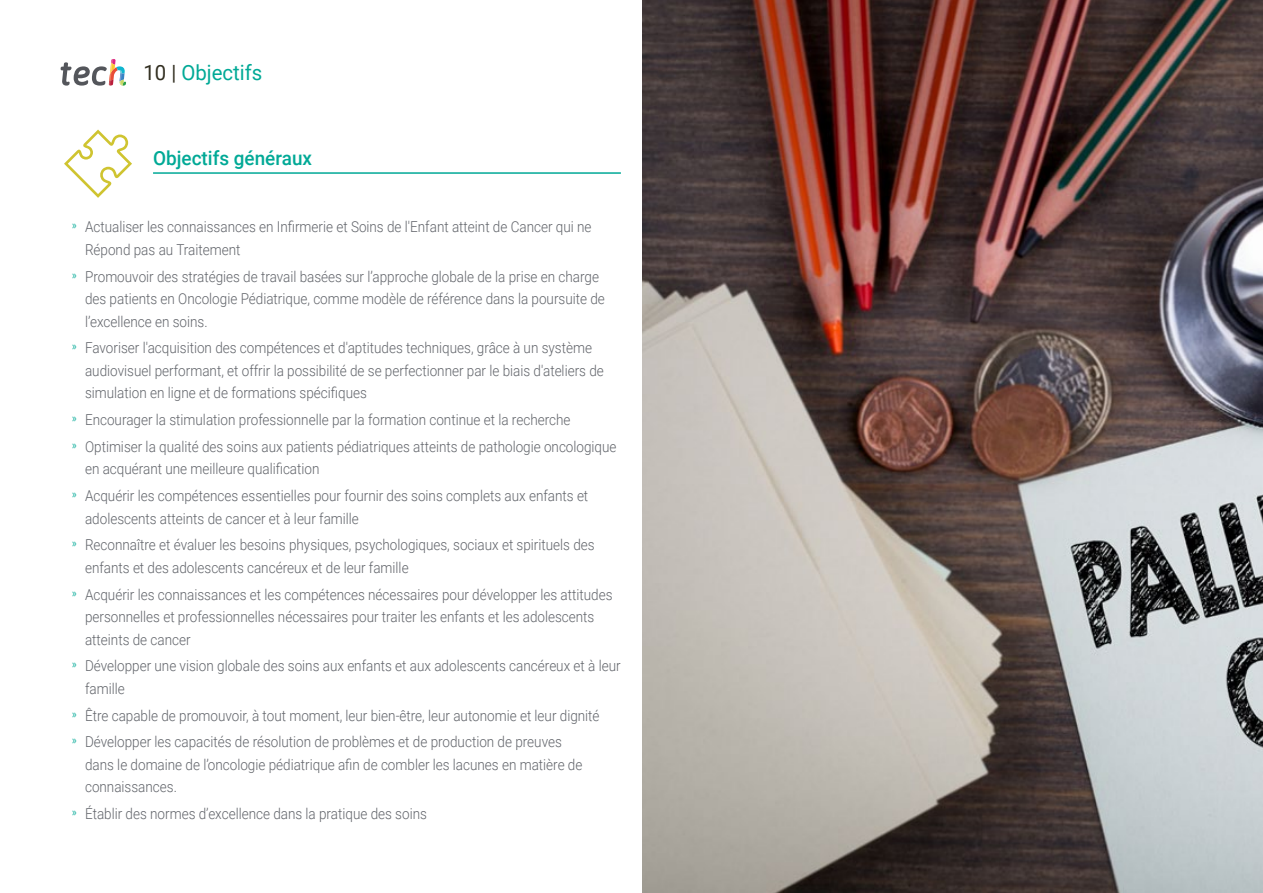
<style>
.page{position:relative;width:1263px;height:893px;background:#fff}
.page>*{position:absolute;margin:0;border:0;box-sizing:border-box;transform-origin:0 0}
.t1{font:21px "Roboto";color:#00a996}
.t2{font:500 19.5px "Roboto";color:#00a996}
.t3{font:300 15px/22.5px "Roboto";color:#61646a;scale:.9 1}
.s1{color:#312e20}
</style>
<div class="page">
<hr style="left:153px;top:173px;width:468px;height:1px;background:#00a996">
<svg style="left:64px;top:130px;width:68px;height:68px"></svg>
<img style="left:642px;top:0;width:621px;height:893px">
<svg style="left:61px;top:59px;width:65px;height:27px"></svg>
<h1 class="t1" style="left:144px;top:57px;width:120px"><span class="s1">10 |</span> Objectifs</h1>
<h2 class="t2" style="left:153px;top:144px;width:160px">Objectifs généraux</h2>
<p class="t3" style="left:85px;top:215px;width:564px;text-indent:-13px"><sup>»</sup> Actualiser les connaissances en Infirmerie et Soins de l'Enfant atteint de Cancer qui ne<br>Répond pas au Traitement</p>
<p class="t3" style="left:85px;top:264px;width:579px;text-indent:-13px"><sup>»</sup> Promouvoir des stratégies de travail basées sur l’approche globale de la prise en charge des patients en Oncologie Pédiatrique, comme modèle de référence dans la poursuite de l’excellence en soins.</p>
<p class="t3" style="left:85px;top:336px;width:578px;text-indent:-13px"><sup>»</sup> Favoriser l'acquisition des compétences et d'aptitudes techniques, grâce à un système audiovisuel performant, et offrir la possibilité de se perfectionner par le biais d'ateliers de simulation en ligne et de formations spécifiques</p>
<p class="t3" style="left:72px;top:406px;width:606px;line-height:26.7px"><sup>»</sup> Encourager la stimulation professionnelle par la formation continue et la recherche<br><sup>»</sup> Optimiser la qualité des soins aux patients pédiatriques atteints de pathologie oncologique</p>
<p class="t3" style="left:72px;top:455px;width:575px;line-height:26.7px;text-indent:13px">en acquérant une meilleure qualification<br><sup>»</sup> Acquérir les compétences essentielles pour fournir des soins complets aux enfants et</p>
<p class="t3" style="left:72px;top:504px;width:582px;line-height:26.7px;text-indent:13px">adolescents atteints de cancer et à leur famille<br><sup>»</sup> Reconnaître et évaluer les besoins physiques, psychologiques, sociaux et spirituels des</p>
<p class="t3" style="left:72px;top:554px;width:602px;line-height:26.7px;text-indent:13px">enfants et des adolescents cancéreux et de leur famille<br><sup>»</sup> Acquérir les connaissances et les compétences nécessaires pour développer les attitudes</p>
<p class="t3" style="left:85px;top:605px;width:567px">personnelles et professionnelles nécessaires pour traiter les enfants et les adolescents atteints de cancer</p>
<p class="t3" style="left:85px;top:654px;width:597px;text-indent:-13px"><sup>»</sup> Développer une vision globale des soins aux enfants et aux adolescents cancéreux et à leur famille</p>
<p class="t3" style="left:72px;top:701px;width:587px;line-height:26.7px"><sup>»</sup> Être capable de promouvoir, à tout moment, leur bien-être, leur autonomie et leur dignité <sup>»</sup> Développer les capacités de résolution de problèmes et de production de preuves</p>
<p class="t3" style="left:85px;top:753px;width:554px">dans le domaine de l’oncologie pédiatrique afin de combler les lacunes en matière de connaissances.</p>
<p class="t3" style="left:72px;top:802px;width:396px"><sup>»</sup> Établir des normes d’excellence dans la pratique des soins</p>
</div>
